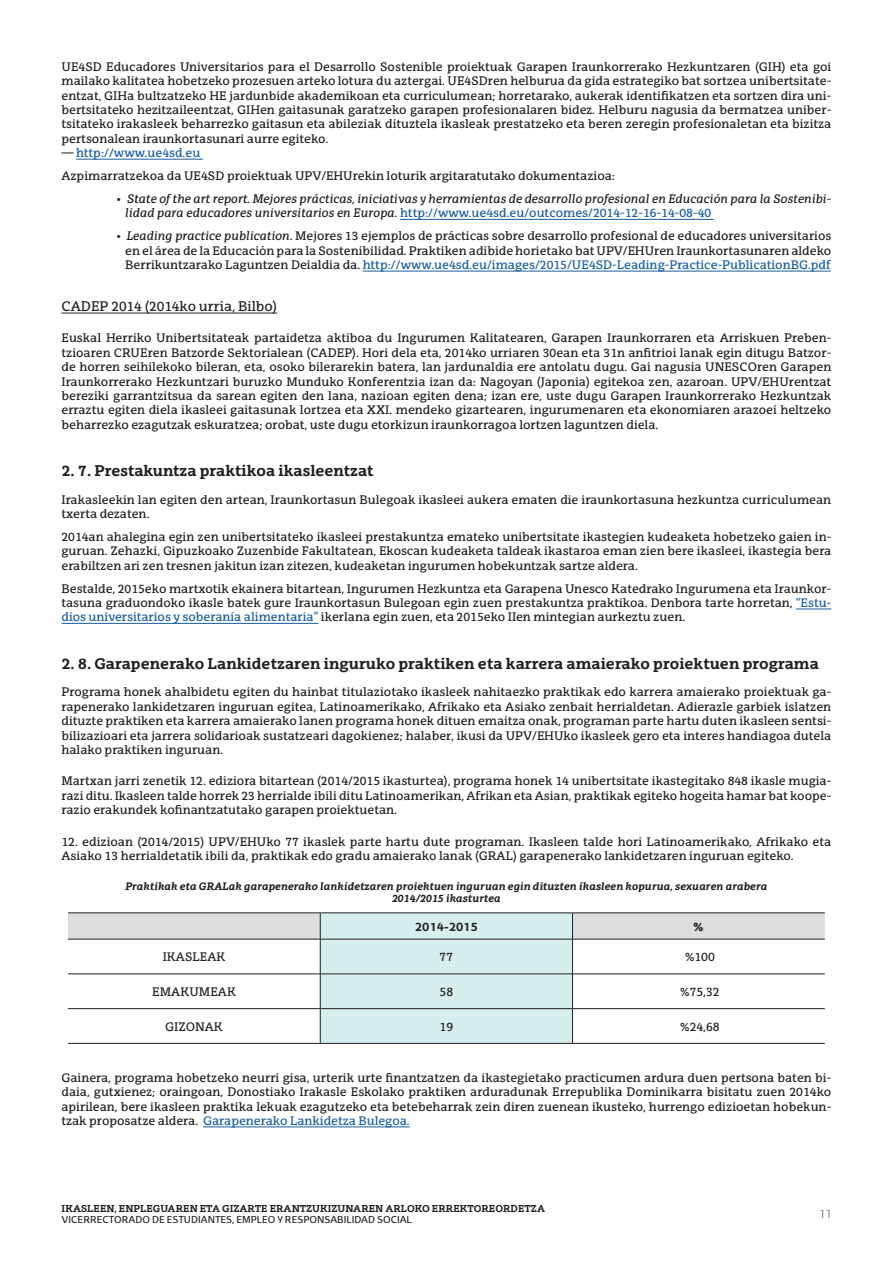
<style>
.page{position:relative;width:893px;height:1263px;background:#fff}
.page>*{position:absolute;margin:0;border:0;box-sizing:border-box;transform-origin:0 0}
.SUBTITULO_1{font:700 15px "EHU Serif";color:#231f20}
.SUBSUBTITULO{font:13.5px "EHU Serif";color:#231f20}
.Parrafo{font:12px/14.4px "EHU Serif";color:#231f20;text-align:justify}
.t1{font:italic 12px/14.4px "EHU Serif";color:#231f20}
.Parrafo-2{font:12px "EHU Serif";color:#175d9e}
.t2{font:700 12px "EHU Sans";color:#231f20}
.t3{font:300 12px "EHU Sans";color:#6c6d70}
.Parrafo-3{font:italic 700 10.5px "EHU Serif";color:#231f20}
.t4{font:700 9.75px "EHU Serif";color:#231f20}
.t5{font:9.75px "EHU Sans";color:#231f20}
.s1{color:#231f20}
.s2{font-style:normal;color:#175d9e}
.s3{font-style:italic}
.s4{color:#175d9e}
</style>
<div class="page">
<hr style="left:76px;top:159px;width:127px;height:1px;background:#175d9e">
<hr style="left:400px;top:219px;width:314px;height:1px;background:#175d9e">
<hr style="left:363px;top:271px;width:468px;height:1px;background:#175d9e">
<hr style="left:61px;top:313px;width:216px;height:1px;background:#231f20">
<hr style="left:796px;top:609px;width:35px;height:1px;background:#175d9e">
<hr style="left:61px;top:623px;width:257px;height:1px;background:#175d9e">
<hr style="left:203px;top:1126px;width:207px;height:1px;background:#175d9e">
<hr style="left:68px;top:912px;width:252px;height:1px;background:#231f20">
<hr style="left:320px;top:912px;width:252px;height:1px;background:#231f20">
<hr style="left:572px;top:912px;width:253px;height:1px;background:#231f20">
<svg style="left:68px;top:913px;width:757px;height:130px"></svg>
<hr style="left:320px;top:939px;width:1px;height:35px;background:#231f20">
<hr style="left:572px;top:939px;width:1px;height:35px;background:#231f20">
<hr style="left:320px;top:974px;width:1px;height:35px;background:#231f20">
<hr style="left:572px;top:974px;width:1px;height:35px;background:#231f20">
<hr style="left:320px;top:1009px;width:1px;height:34px;background:#231f20">
<hr style="left:572px;top:1009px;width:1px;height:34px;background:#231f20">
<hr style="left:68px;top:1043px;width:252px;height:1px;background:#231f20">
<hr style="left:320px;top:1043px;width:252px;height:1px;background:#231f20">
<hr style="left:572px;top:1043px;width:253px;height:1px;background:#231f20">
<p class="Parrafo" style="left:61px;top:59px;width:771px">UE4SD Educadores Universitarios para el Desarrollo Sostenible proiektuak Garapen Iraunkorrerako Hezkuntzaren (GIH) eta goi mailako kalitatea hobetzeko prozesuen arteko lotura du aztergai. UE4SDren helburua da gida estrategiko bat sortzea unibertsitate&shy;entzat, GIHa bultzatzeko HE jardunbide akademikoan eta curriculumean; horretarako, aukerak identifikatzen eta sortzen dira uni&shy;bertsitateko hezitzaileentzat, GIHen gaitasunak garatzeko garapen profesionalaren bidez. Helburu nagusia da bermatzea uniber&shy;tsitateko irakasleek beharrezko gaitasun eta abileziak dituztela ikasleak prestatzeko eta beren zeregin profesionaletan eta bizitza pertsonalean iraunkortasunari aurre egiteko.</p>
<p class="Parrafo-2" style="left:61px;top:146px;width:140px"><span class="s1">—</span> http://www.ue4sd.eu</p>
<p class="Parrafo" style="left:61px;top:169px;width:555px">Azpimarratzekoa da UE4SD proiektuak UPV/EHUrekin loturik argitaratutako dokumentazioa:</p>
<p class="t1" style="left:125px;top:191px;width:708px;text-indent:-9px">• State of the art report. Mejores prácticas, iniciativas y herramientas de desarrollo profesional en Educación para la Sostenibi&shy;lidad para educadores universitarios en Europa. <span class="s2">http://www.ue4sd.eu/outcomes/2014-12-16-14-08-40</span></p>
<p class="Parrafo" style="left:125px;top:229px;width:708px;text-indent:-9px"><span class="s3">• Leading practice publication.</span> Mejores 13 ejemplos de prácticas sobre desarrollo profesional de educadores universitarios en el área de la Educación para la Sostenibilidad. Praktiken adibide horietako bat UPV/EHUren Iraunkortasunaren aldeko Berrikuntzarako Laguntzen Deialdia da. <span class="s4">http://www.ue4sd.eu/images/2015/UE4SD-Leading-Practice-PublicationBG.pdf</span></p>
<p class="SUBSUBTITULO" style="left:61px;top:298px;width:217px">CADEP 2014 (2014ko urria, Bilbo)</p>
<p class="Parrafo" style="left:61px;top:331px;width:771px">Euskal Herriko Unibertsitateak partaidetza aktiboa du Ingurumen Kalitatearen, Garapen Iraunkorraren eta Arriskuen Preben&shy;tzioaren CRUEren Batzorde Sektorialean (CADEP). Hori dela eta, 2014ko urriaren 30ean eta 31n anfitrioi lanak egin ditugu Batzor&shy;de horren seihilekoko bileran, eta, osoko bilerarekin batera, lan jardunaldia ere antolatu dugu. Gai nagusia UNESCOren Garapen Iraunkorrerako Hezkuntzari buruzko Munduko Konferentzia izan da: Nagoyan (Japonia) egitekoa zen, azaroan. UPV/EHUrentzat bereziki garrantzitsua da sarean egiten den lana, nazioan egiten dena; izan ere, uste dugu Garapen Iraunkorrerako Hezkuntzak erraztu egiten diela ikasleei gaitasunak lortzea eta XXI. mendeko gizartearen, ingurumenaren eta ekonomiaren arazoei heltzeko beharrezko ezagutzak eskuratzea; orobat, uste dugu etorkizun iraunkorragoa lortzen laguntzen diela.</p>
<p class="SUBTITULO_1" style="left:61px;top:462px;width:314px">2. 7. Prestakuntza praktikoa ikasleentzat</p>
<p class="Parrafo" style="left:61px;top:492px;width:771px">Irakasleekin lan egiten den artean, Iraunkortasun Bulegoak ikasleei aukera ematen die iraunkortasuna hezkuntza curriculumean txerta dezaten.</p>
<p class="Parrafo" style="left:61px;top:529px;width:771px">2014an ahalegina egin zen unibertsitateko ikasleei prestakuntza emateko unibertsitate ikastegien kudeaketa hobetzeko gaien in&shy;guruan. Zehazki, Gipuzkoako Zuzenbide Fakultatean, Ekoscan kudeaketa taldeak ikastaroa eman zien bere ikasleei, ikastegia bera erabiltzen ari zen tresnen jakitun izan zitezen, kudeaketan ingurumen hobekuntzak sartze aldera.</p>
<p class="Parrafo" style="left:61px;top:581px;width:771px">Bestalde, 2015eko martxotik ekainera bitartean, Ingurumen Hezkuntza eta Garapena Unesco Katedrako Ingurumena eta Iraunkor&shy;tasuna graduondoko ikasle batek gure Iraunkortasun Bulegoan egin zuen prestakuntza praktikoa. Denbora tarte horretan, <span class="s4">“Estu&shy;dios universitarios y soberanía alimentaria”</span> ikerlana egin zuen, eta 2015eko IIen mintegian aurkeztu zuen.</p>
<p class="SUBTITULO_1" style="left:61px;top:654px;width:759px">2. 8. Garapenerako Lankidetzaren inguruko praktiken eta karrera amaierako proiektuen programa</p>
<p class="Parrafo" style="left:61px;top:685px;width:771px">Programa honek ahalbidetu egiten du hainbat titulaziotako ikasleek nahitaezko praktikak edo karrera amaierako proiektuak ga&shy;rapenerako lankidetzaren inguruan egitea, Latinoamerikako, Afrikako eta Asiako zenbait herrialdetan. Adierazle garbiek islatzen dituzte praktiken eta karrera amaierako lanen programa honek dituen emaitza onak, programan parte hartu duten ikasleen sentsi&shy;bilizazioari eta jarrera solidarioak sustatzeari dagokienez; halaber, ikusi da UPV/EHUko ikasleek gero eta interes handiagoa dutela halako praktiken inguruan.</p>
<p class="Parrafo" style="left:61px;top:774px;width:771px">Martxan jarri zenetik 12. ediziora bitartean (2014/2015 ikasturtea), programa honek 14 unibertsitate ikastegitako 848 ikasle mugia&shy;razi ditu. Ikasleen talde horrek 23 herrialde ibili ditu Latinoamerikan, Afrikan eta Asian, praktikak egiteko hogeita hamar bat koope&shy;razio erakundek kofinantzatutako garapen proiektuetan.</p>
<p class="Parrafo" style="left:61px;top:834px;width:771px">12. edizioan (2014/2015) UPV/EHUko 77 ikaslek parte hartu dute programan. Ikasleen talde hori Latinoamerikako, Afrikako eta<br>Asiako 13 herrialdetatik ibili da, praktikak edo gradu amaierako lanak (GRAL) garapenerako lankidetzaren inguruan egiteko.</p>
<p class="Parrafo-3" style="left:125px;top:879px;width:643px">Praktikak eta GRALak garapenerako lankidetzaren proiektuen inguruan egin dituzten ikasleen kopurua, sexuaren arabera</p>
<p class="Parrafo-3" style="left:392px;top:892px;width:110px">2014/2015 ikasturtea</p>
<p class="t2" style="left:415px;top:919px;width:65px">2014-2015</p>
<p class="t2" style="left:693px;top:919px;width:12px">%</p>
<p class="Parrafo" style="left:163px;top:949px;width:64px">IKASLEAK</p>
<p class="Parrafo" style="left:440px;top:949px;width:15px">77</p>
<p class="Parrafo" style="left:685px;top:949px;width:31px">%100</p>
<p class="Parrafo" style="left:152px;top:984px;width:85px">EMAKUMEAK</p>
<p class="Parrafo" style="left:440px;top:984px;width:15px">58</p>
<p class="Parrafo" style="left:680px;top:984px;width:41px">%75,32</p>
<p class="Parrafo" style="left:165px;top:1019px;width:59px">GIZONAK</p>
<p class="Parrafo" style="left:440px;top:1019px;width:15px">19</p>
<p class="Parrafo" style="left:680px;top:1019px;width:41px">%24,68</p>
<p class="Parrafo" style="left:61px;top:1070px;width:771px">Gainera, programa hobetzeko neurri gisa, urterik urte finantzatzen da ikastegietako practicumen ardura duen pertsona baten bi&shy;daia, gutxienez; oraingoan, Donostiako Irakasle Eskolako praktiken arduradunak Errepublika Dominikarra bisitatu zuen 2014ko apirilean, bere ikasleen praktika lekuak ezagutzeko eta betebeharrak zein diren zuenean ikusteko, hurrengo edizioetan hobekun&shy;tzak proposatze aldera. <span class="s4">Garapenerako Lankidetza Bulegoa.</span></p>
<p class="t4" style="left:62px;top:1202px;width:485px">IKASLEEN, ENPLEGUAREN ETA GIZARTE ERANTZUKIZUNAREN ARLOKO ERREKTOREORDETZA</p>
<p class="t5" style="left:62px;top:1213px;width:352px">VICERRECTORADO DE ESTUDIANTES, EMPLEO Y RESPONSABILIDAD SOCIAL</p>
<p class="t3" style="left:819px;top:1206px;width:14px">11</p>
</div>
